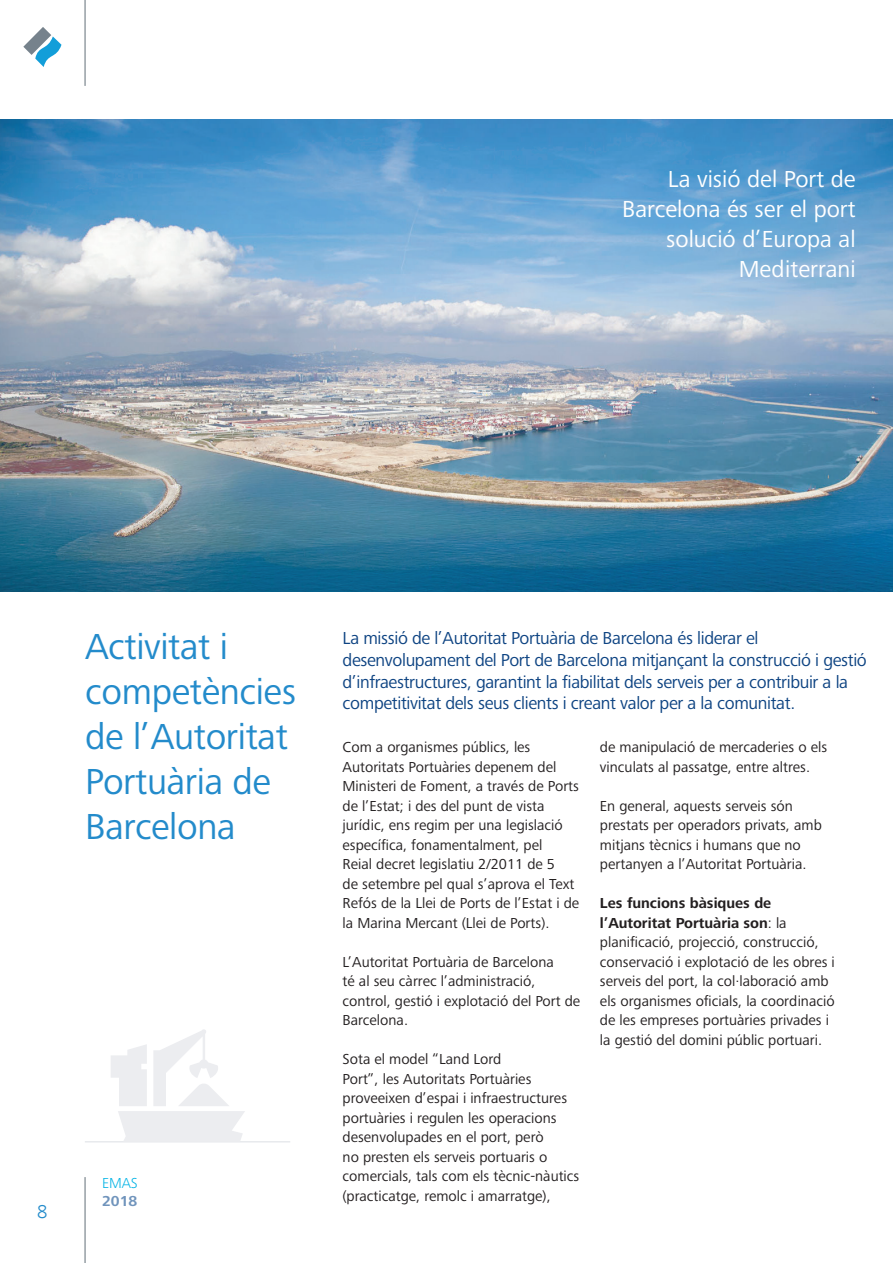
<style>
.page{position:relative;width:893px;height:1263px;background:#fff}
.page>*{position:absolute;margin:0;border:0;box-sizing:border-box;transform-origin:0 0}
.t1{font:37.5px/45px "Frutiger Next Pro";letter-spacing:-.01em;color:#238bcb}
.t2{font:24px/30px "Frutiger Next Pro";color:#fff;text-align:right}
.t3{font:300 19.5px "Frutiger Next LT";color:#238bcb}
.t4{font:18px/21.6px "Frutiger Next Pro";letter-spacing:-.02em;color:#0d4382}
.t5{font:15px/19.5px "Frutiger Next Pro";color:#231f20}
.t6{font:300 15px "Frutiger Next Pro";color:#02b3e5}
.t7{font:700 15px "Frutiger Next Pro";color:#7094bc}
.s1{font-weight:700}
</style>
<div class="page">
<hr style="left:85px;top:1177px;width:1px;height:86px;background:#626e77">
<hr style="left:85px;top:0;width:1px;height:86px;background:#626e77">
<svg style="left:23px;top:27px;width:38px;height:40px"></svg>
<img style="left:0;top:119px;width:893px;height:472px">
<hr style="left:85px;top:1141px;width:205px;height:1px;background:#e7e9ec">
<svg style="left:111px;top:1029px;width:134px;height:112px"></svg>
<h2 class="t2" style="left:622px;top:164px;width:235px">La visió del Port de<br>Barcelona és ser el port solució d’Europa al<br>Mediterrani</h2>
<h1 class="t1" style="left:85px;top:623px;width:213px">Activitat i competències de l’Autoritat<br>Portuària de<br>Barcelona</h1>
<h3 class="t3" style="left:37px;top:1200px;width:12px">8</h3>
<p class="t6" style="left:102px;top:1174px;width:37px">EMAS</p>
<p class="t7" style="left:102px;top:1192px;width:37px">2018</p>
<p class="t4" style="left:343px;top:628px;width:526px">La missió de l’Autoritat Portuària de Barcelona és liderar el desenvolupament del Port de Barcelona mitjançant la construcció i gestió d’infraestructures, garantint la fiabilitat dels serveis per a contribuir a la competitivitat dels seus clients i creant valor per a la comunitat.</p>
<p class="t5" style="left:343px;top:737px;width:238px">Com a organismes públics, les Autoritats Portuàries depenem del Ministeri de Foment, a través de Ports de l’Estat; i des del punt de vista jurídic, ens regim per una legislació específica, fonamentalment, pel<br>Reial decret legislatiu 2/2011 de 5<br>de setembre pel qual s’aprova el Text Refós de la Llei de Ports de l’Estat i de la Marina Mercant (Llei de Ports).</p>
<p class="t5" style="left:343px;top:952px;width:239px">L’Autoritat Portuària de Barcelona<br>té al seu càrrec l’administració, control, gestió i explotació del Port de<br>Barcelona.</p>
<p class="t5" style="left:343px;top:1049px;width:238px">Sota el model “Land Lord<br>Port”, les Autoritats Portuàries proveeixen d’espai i infraestructures portuàries i regulen les operacions desenvolupades en el port, però<br>no presten els serveis portuaris o comercials, tals com els tècnic-nàutics (practicatge, remolc i amarratge),</p>
<p class="t5" style="left:600px;top:737px;width:229px">de manipulació de mercaderies o els vinculats al passatge, entre altres.</p>
<p class="t5" style="left:600px;top:796px;width:223px">En general, aquests serveis són prestats per operadors privats, amb mitjans tècnics i humans que no pertanyen a l’Autoritat Portuària.</p>
<p class="t5" style="left:600px;top:893px;width:236px"><span class="s1">Les funcions bàsiques de l’Autoritat Portuària son</span>: la planificació, projecció, construcció, conservació i explotació de les obres i serveis del port, la col·laboració amb els organismes oficials, la coordinació de les empreses portuàries privades i la gestió del domini públic portuari.</p>
</div>
